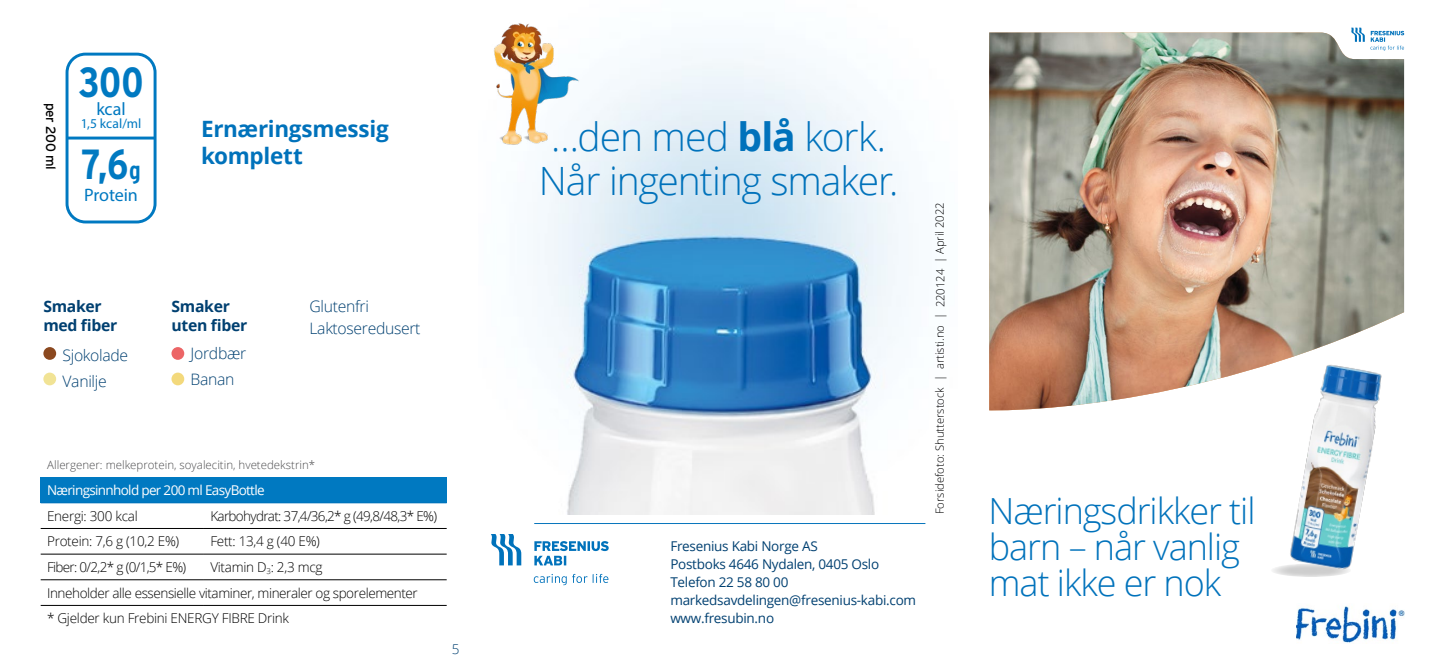
<style>
.page{position:relative;width:1436px;height:670px;background:#fff}
.page>*{position:absolute;margin:0;border:0;box-sizing:border-box;transform-origin:0 0}
.t1{font:700 42.07px "Interstate Condensed";color:#0079c1}
.t2{font:300 38.93px/43.9px "Open Sans";letter-spacing:-.03em;color:#0072bb;text-align:center}
.t3{font:300 36px/36px "Open Sans";letter-spacing:-.03em;color:#0072bb}
.t4{font:700 22.5px/27px "Open Sans";letter-spacing:-.01em;color:#0072bb}
.t5{font:700 condensed 18px "Interstate";letter-spacing:-.01em;color:#0079c1}
.t6{font:300 15.75px/25.4px "Open Sans";letter-spacing:-.02em;color:#004071}
.t7{font:700 15.75px/18.9px "Open Sans";letter-spacing:-.02em;color:#004071}
.t8{font:300 13.5px/25.7px "Open Sans";letter-spacing:-.03em;color:#000}
.t9{font:13.5px/18px "Open Sans";letter-spacing:-.02em;color:#004071}
.t10{font:300 13.5px "Open Sans";letter-spacing:-.05em;color:#000}
.t11{font:13.5px "Open Sans";letter-spacing:-.05em;color:#fff}
.t12{font:700 condensed 13.5px "Interstate";letter-spacing:.005em;color:#0079c1}
.t13{font:13.5px "Interstate";letter-spacing:-.02em;color:#000}
.t14{font:300 13.5px "Open Sans";color:#004071}
.t15{font:300 11.47px "Open Sans";color:#4d4d4f}
.t16{font:300 11.25px "Open Sans";color:#000}
.s1{font-size:25.2px}
.s2{font-weight:700}
</style>
<div class="page">
<img style="left:533px;top:48px;width:376px;height:466px">
<hr style="left:534px;top:523px;width:391px;height:1px;background:#0072bb">
<div style="left:41px;top:477px;width:405px;height:26px;background:#0079c1"></div>
<hr style="left:41px;top:528px;width:163px;height:1px;background:#000">
<hr style="left:204px;top:528px;width:242px;height:1px;background:#000">
<hr style="left:41px;top:553px;width:163px;height:1px;background:#000">
<hr style="left:204px;top:553px;width:242px;height:1px;background:#000">
<hr style="left:41px;top:579px;width:163px;height:1px;background:#000">
<hr style="left:204px;top:579px;width:242px;height:1px;background:#000">
<hr style="left:41px;top:605px;width:163px;height:1px;background:#000">
<hr style="left:204px;top:605px;width:242px;height:1px;background:#000">
<hr style="left:41px;top:502px;width:163px;height:1px;background:#0072bb">
<hr style="left:204px;top:502px;width:242px;height:1px;background:#0072bb">
<div style="left:66px;top:53px;width:90px;height:170px;border:3px solid #0079c1;border-radius:18px"></div>
<hr style="left:67px;top:137px;width:88px;height:2px;background:#0079c1">
<div style="left:171px;top:347px;width:13px;height:13px;background:#ec6566;border-radius:50%"></div>
<div style="left:171px;top:372px;width:13px;height:13px;background:#f3d97c;border-radius:50%"></div>
<div style="left:43px;top:347px;width:13px;height:13px;background:#8b481f;border-radius:50%"></div>
<div style="left:43px;top:372px;width:13px;height:13px;background:#f1e395;border-radius:50%"></div>
<svg style="left:491px;top:534px;width:30px;height:31px"></svg>
<svg style="left:534px;top:541px;width:74px;height:24px"></svg>
<svg style="left:533px;top:574px;width:75px;height:11px"></svg>
<img style="left:494px;top:23px;width:100px;height:141px">
<svg style="left:1351px;top:28px;width:11px;height:5px"></svg>
<svg style="left:1370px;top:31px;width:33px;height:2px"></svg>
<img style="left:989px;top:33px;width:414px;height:378px">
<svg style="left:1270px;top:563px;width:80px;height:14px"></svg>
<img style="left:1278px;top:354px;width:120px;height:219px">
<img style="left:1296px;top:606px;width:108px;height:37px">
<p class="t13" style="left:58px;top:103px;width:69px;rotate:90deg">per 200 ml</p>
<h1 class="t1" style="left:78px;top:59px;width:67px">300</h1>
<h3 class="t5" style="left:96px;top:98px;width:31px">kcal</h3>
<p class="t12" style="left:81px;top:115px;width:62px">1,5 kcal/ml</p>
<h1 class="t1" style="left:81px;top:141px;width:61px">7,6<span class="s1">g</span></h1>
<h3 class="t5" style="left:84px;top:184px;width:55px">Protein</h3>
<h3 class="t4" style="left:201px;top:115px;width:189px">Ernæringsmessig komplett</h3>
<p class="t7" style="left:43px;top:296px;width:75px">Smaker med fiber</p>
<p class="t6" style="left:63px;top:342px;width:67px">Sjokolade<br>Vanilje</p>
<p class="t7" style="left:171px;top:296px;width:77px">Smaker uten fiber</p>
<p class="t6" style="left:191px;top:340px;width:57px">Jordbær<br>Banan</p>
<p class="t6" style="left:309px;top:294px;width:112px;line-height:21.8px">Glutenfri<br>Laktoseredusert</p>
<p class="t15" style="left:47px;top:457px;width:269px">Allergener: melkeprotein, soyalecitin, hvetedekstrin*</p>
<p class="t11" style="left:47px;top:481px;width:219px">Næringsinnhold per 200 ml EasyBottle</p>
<p class="t8" style="left:47px;top:502px;width:92px">Energi: 300 kcal</p>
<p class="t10" style="left:210px;top:506px;width:228px">Karbohydrat: 37,4/36,2* g (49,8/48,3* E%)</p>
<p class="t8" style="left:47px;top:528px;width:134px">Protein: 7,6 g (10,2 E%)</p>
<p class="t8" style="left:210px;top:528px;width:111px">Fett: 13,4 g (40 E%)</p>
<p class="t8" style="left:47px;top:554px;width:141px">Fiber: 0/2,2* g (0/1,5* E%)</p>
<p class="t8" style="left:47px;top:554px;width:372px;text-indent:163px">Vitamin D<sub>3</sub>: 2,3 mcg<br>Inneholder alle essensielle vitaminer, mineraler og sporelementer * Gjelder kun Frebini ENERGY FIBRE Drink</p>
<p class="t14" style="left:452px;top:640px;width:9px">5</p>
<h2 class="t2" style="left:539px;top:114px;width:361px">…den med <span class="s2">blå</span> kork.<br>Når ingenting smaker.</h2>
<p class="t9" style="left:670px;top:536px;width:247px">Fresenius Kabi Norge AS<br>Postboks 4646 Nydalen, 0405 Oslo<br>Telefon 22 58 80 00 markedsavdelingen@fresenius-kabi.com www.fresubin.no</p>
<p class="t16" style="left:931px;top:514px;width:313px;rotate:-90deg">Forsidefoto: Shutterstock | artisti.no | 220124 | April 2022</p>
<h3 class="t3" style="left:988px;top:491px;width:268px">Næringsdrikker til barn – når vanlig mat ikke er nok</h3>
</div>
